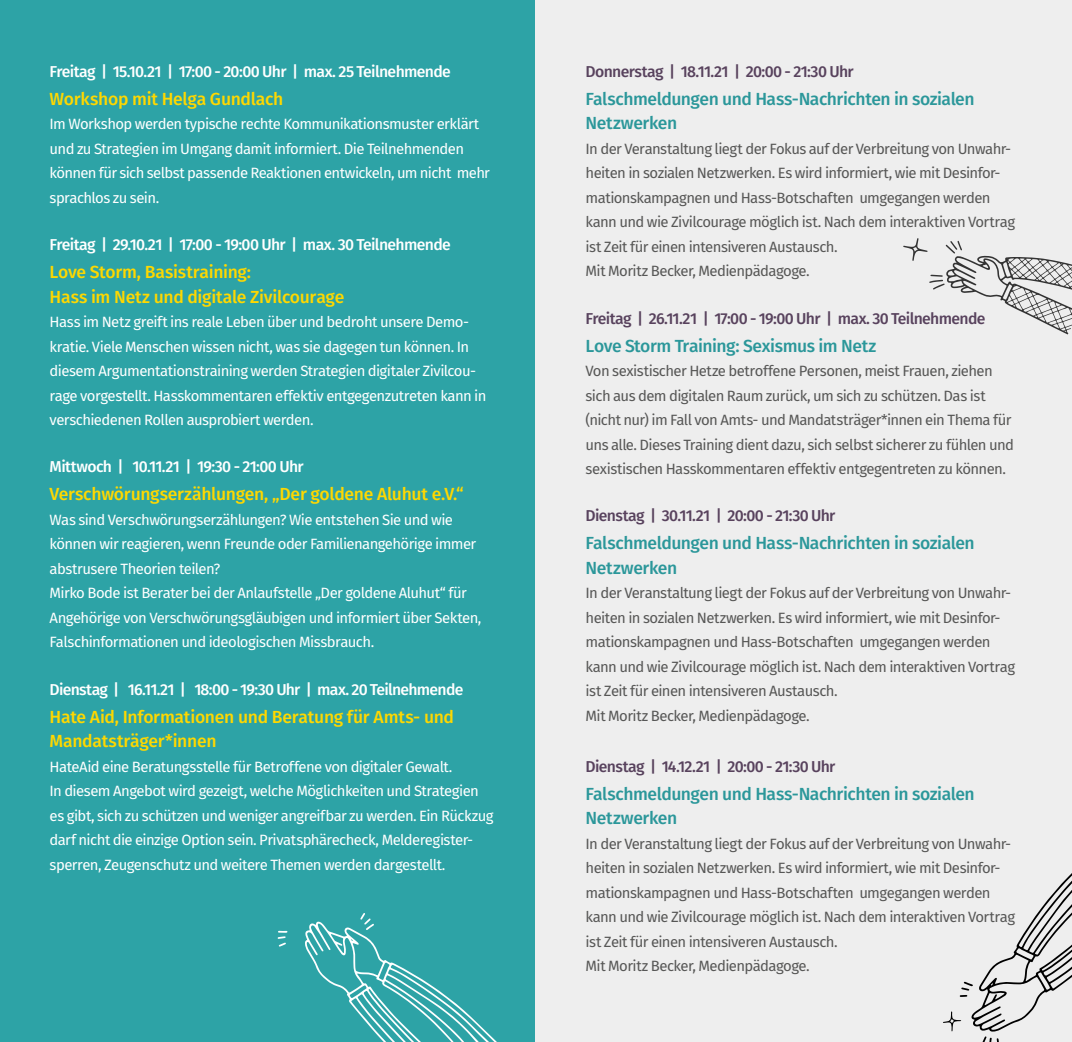
<style>
.page{position:relative;width:1072px;height:1042px;background:#fff}
.page>*{position:absolute;margin:0;border:0;box-sizing:border-box;transform-origin:0 0}
.t1{font:500 17.5px/24.5px "Fira Sans";letter-spacing:-.025em;color:#2b979a}
.t2{font:500 17.5px/24.5px "Fira Sans";letter-spacing:-.015em;color:#ffd800}
.t3{font:500 15.75px "Fira Sans";letter-spacing:-.045em;color:#fff}
.t4{font:500 15.75px "Fira Sans";letter-spacing:-.04em;color:#58425d}
.t5{font:14.88px/24.5px "Fira Sans";letter-spacing:-.04em;color:#575756}
.t6{font:14.88px/24.5px "Fira Sans";letter-spacing:-.04em;color:#fff}
</style>
<div class="page">
<div style="left:0;top:0;width:536px;height:1042px;background:#2da3a6"></div>
<div style="left:536px;top:0;width:535px;height:1042px;background:#eee"></div>
<svg style="left:903px;top:238px;width:168px;height:96px"></svg>
<svg style="left:943px;top:874px;width:128px;height:168px"></svg>
<svg style="left:305px;top:913px;width:192px;height:129px"></svg>
<svg style="left:277px;top:931px;width:10px;height:15px"></svg>
<p class="t3" style="left:50px;top:59px;width:403px">Freitag | 15.10.21 | 17:00 - 20:00 Uhr | max. 25 Teilnehmende</p>
<p class="t2" style="left:50px;top:86px;width:235px">Workshop mit Helga Gundlach</p>
<p class="t6" style="left:50px;top:111px;width:442px">I m Workshop werden typische rechte Kommunikationsmuster erklärt und zu Strategien im U mgang damit informiert. Die Teilnehmenden können für sich selbst passende Reaktionen entwickeln, um nicht mehr sprachlos zu sein.</p>
<p class="t3" style="left:50px;top:232px;width:402px">Freitag | 29.10.21 | 17:00 - 19:00 Uhr | max. 30 Teilnehmende</p>
<p class="t2" style="left:50px;top:259px;width:296px">Love Storm, Basistraining:<br>Hass im Netz und digitale Zivilcourage</p>
<p class="t6" style="left:50px;top:309px;width:438px">Hass im N etz greift ins reale Leben über und bedroht unsere Demo&shy;kratie. Viele Menschen wissen nicht, was sie dagegen tun können. I n diesem Argumentationstraining werden Strategien digitaler Zivilcou&shy;rage vorgestellt. H asskommentaren effektiv entgegenzutreten kann in verschiedenen Rollen ausprobiert werden.</p>
<p class="t3" style="left:50px;top:454px;width:255px">Mittwoch | 10.11.21 | 19:30 - 21:00 Uhr</p>
<p class="t2" style="left:50px;top:481px;width:416px">Verschwörungserzählungen, „Der goldene Aluhut e.V.“</p>
<p class="t6" style="left:50px;top:507px;width:433px">Was sind Verschwörungserzählungen? Wie entstehen Sie und wie können wir reagieren, wenn Freunde oder Familienangehörige immer abstrusere Theorien teilen?<br>Mirko Bode ist Berater bei der Anlaufstelle „Der goldene Aluhut“ für Angehörige von Verschwörungsgläubigen und informiert über Sekten, Falschinformationen und ideologischen Missbrauch.</p>
<p class="t3" style="left:50px;top:676px;width:415px">Dienstag | 16.11.21 | 18:00 - 19:30 Uhr | max. 20 Teilnehmende</p>
<p class="t2" style="left:50px;top:703px;width:406px">Hate Aid, Informationen und Beratung für Amts- und<br>Mandatsträger*innen</p>
<p class="t6" style="left:50px;top:754px;width:445px">H ateAid eine Beratungsstelle für Betroffene von digitaler Gewalt.<br>I n diesem Angebot wird gezeigt, welche Möglichkeiten und Strategien es gibt, sich zu schützen und weniger angreifbar zu werden. Ein Rückzug darf nicht die einzige Option sein. Privatsphärecheck, Melderegister&shy;sperren, Zeugenschutz und weitere Themen werden dargestellt.</p>
<p class="t4" style="left:585px;top:59px;width:269px">Donnerstag | 18.11.21 | 20:00 - 21:30 Uhr</p>
<p class="t1" style="left:585px;top:86px;width:390px">Falschmeldungen und Hass-Nachrichten in sozialen<br>Netzwerken</p>
<p class="t5" style="left:585px;top:136px;width:431px">I n der Veranstaltung liegt der Fokus auf der Verbreitung von U nwahr&shy;heiten in sozialen N etzwerken. Es wird informiert, wie mit Desinfor&shy;mationskampagnen und Hass-Botschaften umgegangen werden kann und wie Zivilcourage möglich ist. N ach dem interaktiven Vortrag ist Zeit für einen intensiveren Austausch.<br>Mit Moritz Becker, Medienpädagoge.</p>
<p class="t4" style="left:585px;top:305px;width:401px">Freitag | 26.11.21 | 17:00 - 19:00 Uhr | max. 30 Teilnehmende</p>
<p class="t1" style="left:585px;top:332px;width:292px">Love Storm Training: Sexismus im Netz</p>
<p class="t5" style="left:585px;top:358px;width:430px">Von sexistischer H etze betroffene Personen, meist Frauen, ziehen sich aus dem digitalen Raum zurück, um sich zu schützen. Das ist (nicht nur) im Fall von Amts- und Mandatsträger*innen ein Thema für uns alle. Dieses Training dient dazu, sich selbst sicherer zu fühlen und sexistischen H asskommentaren effektiv entgegentreten zu können.</p>
<p class="t4" style="left:585px;top:503px;width:251px">Dienstag | 30.11.21 | 20:00 - 21:30 Uhr</p>
<p class="t1" style="left:585px;top:530px;width:390px">Falschmeldungen und Hass-Nachrichten in sozialen<br>Netzwerken</p>
<p class="t5" style="left:585px;top:580px;width:431px">I n der Veranstaltung liegt der Fokus auf der Verbreitung von U nwahr&shy;heiten in sozialen N etzwerken. Es wird informiert, wie mit Desinfor&shy;mationskampagnen und Hass-Botschaften umgegangen werden kann und wie Zivilcourage möglich ist. N ach dem interaktiven Vortrag ist Zeit für einen intensiveren Austausch.<br>Mit Moritz Becker, Medienpädagoge.</p>
<p class="t4" style="left:585px;top:753px;width:251px">Dienstag | 14.12.21 | 20:00 - 21:30 Uhr</p>
<p class="t1" style="left:585px;top:780px;width:390px">Falschmeldungen und Hass-Nachrichten in sozialen<br>Netzwerken</p>
<p class="t5" style="left:585px;top:831px;width:431px">I n der Veranstaltung liegt der Fokus auf der Verbreitung von U nwahr&shy;heiten in sozialen N etzwerken. Es wird informiert, wie mit Desinfor&shy;mationskampagnen und Hass-Botschaften umgegangen werden kann und wie Zivilcourage möglich ist. N ach dem interaktiven Vortrag ist Zeit für einen intensiveren Austausch.<br>Mit Moritz Becker, Medienpädagoge.</p>
</div>
